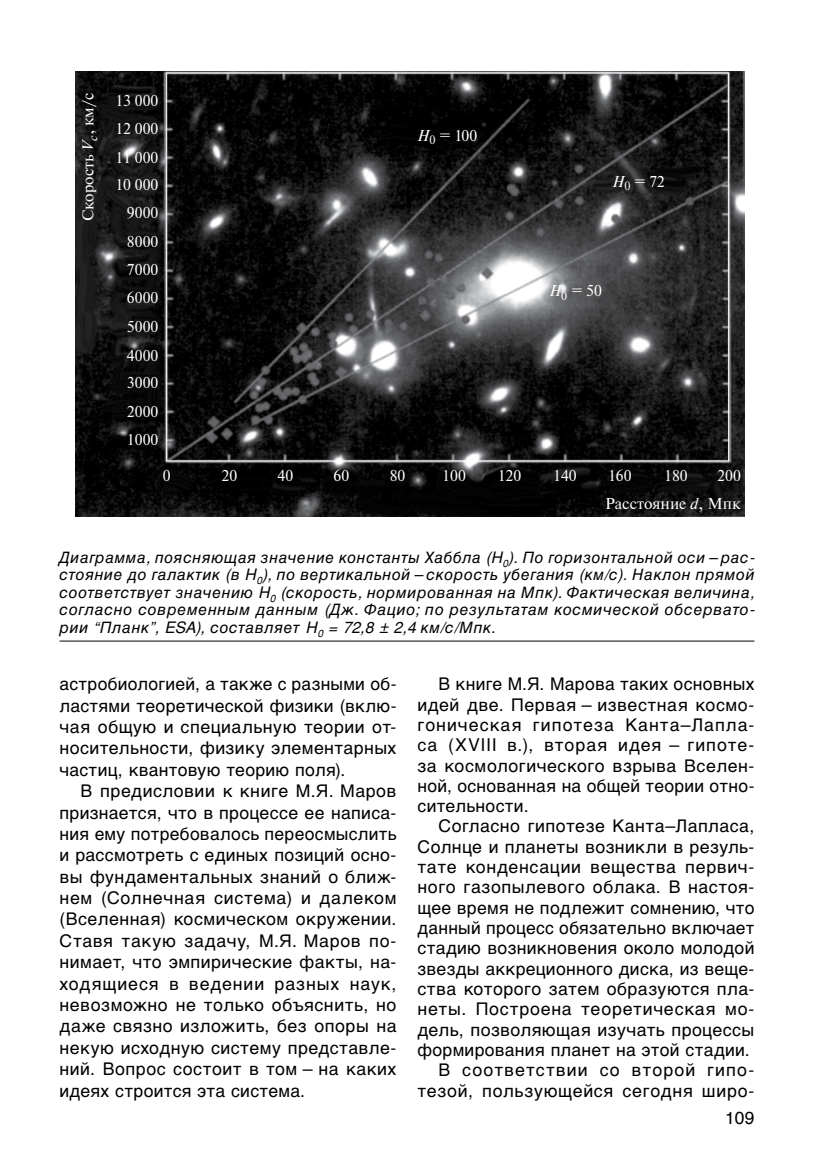
<style>
.page{position:relative;width:814px;height:1166px;background:#fff}
.page>*{position:absolute;margin:0;border:0;box-sizing:border-box;transform-origin:0 0}
.t1{font:17.5px/20.3px "Helvetica PA Regular";letter-spacing:.025em;color:#000;text-align:justify}
.t2{font:17.5px "Helvetica";color:#000}
.t3{font:15.75px/17.5px "Helvetica PA Oblique";letter-spacing:.04em;color:#000;text-align:justify}
.t4{font:15.75px/28.2px "Newton";color:#fff;text-align:justify}
.s1{font-style:italic}
.s2{font-size:17.85px}
</style>
<div class="page">
<img style="left:76px;top:72px;width:668px;height:444px">
<hr style="left:60px;top:641px;width:694px;height:1px;background:#000">
<p class="t4" style="left:74px;top:221px;width:130px;rotate:-90deg">Скорость <span class="s1">V</span><sub>c</sub><span class="s2">,</span> км/с</p>
<p class="t4" style="left:115px;top:86px;width:45px">13 000<br>12 000<br>11 000</p>
<p class="t4" style="left:115px;top:170px;width:45px;text-align:right">10 000<br>9000</p>
<p class="t4" style="left:127px;top:227px;width:33px">8000<br>7000<br>6000<br>5000<br>4000<br>3000<br>2000<br>1000</p>
<p class="t4" style="left:163px;top:461px;width:9px">0</p>
<p class="t4" style="left:221px;top:461px;width:17px">20</p>
<p class="t4" style="left:277px;top:461px;width:17px">40</p>
<p class="t4" style="left:333px;top:461px;width:17px">60</p>
<p class="t4" style="left:389px;top:461px;width:17px">80</p>
<p class="t4" style="left:417px;top:121px;width:62px"><span class="s1">H</span><sub>0</sub> = 100</p>
<p class="t4" style="left:612px;top:167px;width:54px"><span class="s1">H</span><sub>0</sub> = 72</p>
<p class="t4" style="left:549px;top:276px;width:54px"><span class="s1">H</span><sub>0</sub> = 50</p>
<p class="t4" style="left:442px;top:461px;width:25px">100</p>
<p class="t4" style="left:497px;top:461px;width:25px">120</p>
<p class="t4" style="left:553px;top:461px;width:25px">140</p>
<p class="t4" style="left:608px;top:461px;width:25px">160</p>
<p class="t4" style="left:664px;top:461px;width:25px">180</p>
<p class="t4" style="left:717px;top:461px;width:25px">200</p>
<p class="t4" style="left:605px;top:489px;width:137px">Расстояние <span class="s1">d</span><span class="s2">,</span> Мпк</p>
<p class="t3" style="left:60px;top:548px;width:696px">Диаграмма, поясняющая значение константы Хаббла (H<sub>0</sub>). По горизонтальной оси – рас&shy;стояние до галактик (в H<sub>0</sub>), по вертикальной – скорость убегания (км/с). Наклон прямой соответствует значению H<sub>0</sub> (скорость, нормированная на Мпк). Фактическая величина, согласно современным данным (Дж. Фацио; по результатам космической обсервато&shy;рии “Планк”, ESA), составляет H<sub>0</sub> = 72,8 ± 2,4 км/с/Мпк.</p>
<p class="t1" style="left:60px;top:673px;width:338px;line-height:21.3px">астробиологией, а также с разными об&shy;ластями теоретической физики (вклю&shy;чая общую и специальную теории от&shy;носительности, физику элементарных частиц, квантовую теорию поля).</p>
<p class="t1" style="left:60px;top:780px;width:338px;line-height:21.3px;text-indent:21px">В предисловии к книге М.Я. Маров признается, что в процессе ее написа&shy;ния ему потребовалось переосмыслить и рассмотреть с единых позиций осно&shy;вы фундаментальных знаний о ближ&shy;нем (Солнечная система) и далеком (Вселенная) космическом окружении.<br>Ставя такую задачу, М.Я. Маров по&shy;нимает, что эмпирические факты, на&shy;ходящиеся в ведении разных наук, невозможно не только объяснить, но даже связно изложить, без опоры на некую исходную систему представле&shy;ний. Вопрос состоит в том – на каких идеях строится эта система.</p>
<p class="t1" style="left:417px;top:674px;width:338px;text-indent:21px">В книге М.Я. Марова таких основных идей две. Первая – известная космо&shy;гоническая гипотеза Канта–Лапла&shy;са (XVIII в.), вторая идея – гипоте&shy;за космологического взрыва Вселен&shy;ной, основанная на общей теории отно&shy;сительности.</p>
<p class="t1" style="left:417px;top:816px;width:338px;text-align:right">Согласно гипотезе Канта–Лапласа, Солнце и планеты возникли в резуль&shy;тате конденсации вещества первич&shy;ного газопылевого облака. В настоя&shy;щее время не подлежит сомнению, что данный процесс обязательно включает стадию возникновения около молодой звезды аккреционного диска, из веще&shy;ства которого затем образуются пла&shy;неты. Построена теоретическая мо&shy;дель, позволяющая изучать процессы формирования планет на этой стадии.<br>В соответствии со второй гипо&shy;тезой, пользующейся сегодня широ-</p>
<p class="t2" style="left:725px;top:1104px;width:31px">109</p>
</div>
